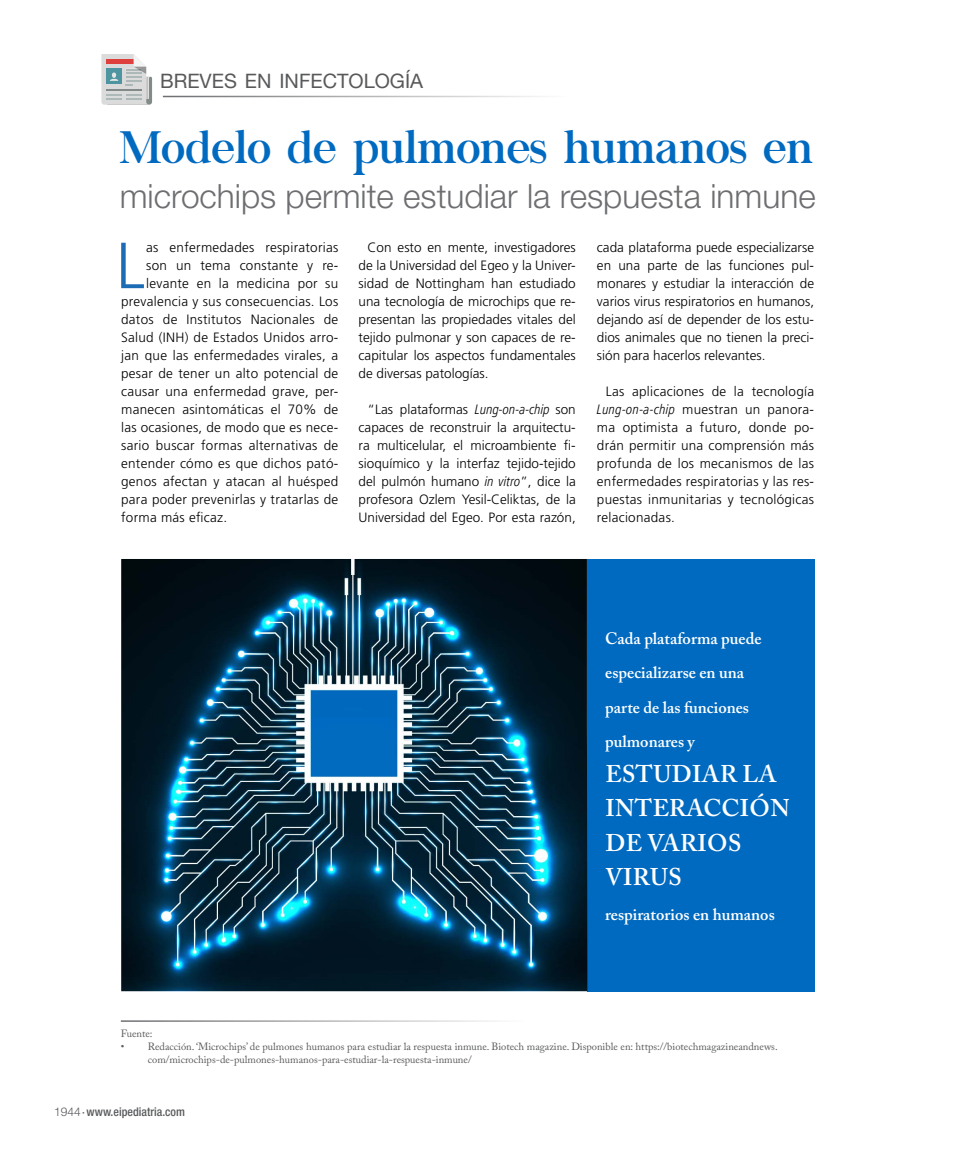
<style>
.page{position:relative;width:953px;height:1170px;background:#fff}
.page>*{position:absolute;margin:0;border:0;box-sizing:border-box;transform-origin:0 0}
.t1{font:300 65.1px "Frutiger LT Std";color:#1c6bb5}
.t2{font:45.15px "Chapaza";color:#006ac0}
.t3{font:300 33.45px "Helvetica Neue LT Std";color:#6d6e71}
.t4{font:600 24px/34.5px "Adobe Caslon Pro";letter-spacing:.015em;color:#fff}
.t5{font:19.95px "Helvetica Neue LT Std";color:#58595b}
.t6{font:600 16.5px/34.5px "Adobe Caslon Pro";color:#fff}
.t7{font:300 13.5px/18px "Frutiger LT Std";letter-spacing:.02em;color:#000;text-align:justify}
.t8{font:500 condensed 12px "Helvetica Neue LT Std";color:#58595b}
.t9{font:10.5px/12.6px "Adobe Caslon Pro";color:#58595b}
.s1{font-family:"Frutiger LTW04 48 Light Cond It";font-weight:400}
.s2{font-weight:300;font-stretch:normal}
.s3{font-family:"Minion Pro";font-weight:400;font-stretch:normal}
</style>
<div class="page">
<hr style="left:121px;top:1020px;width:404px;height:1px;background:#6d6e71">
<svg style="left:101px;top:54px;width:51px;height:51px;background:#c7c6c7"></svg>
<hr style="left:163px;top:96px;width:404px;height:1px;background:#6d6e71">
<div style="left:587px;top:559px;width:227px;height:432px;background:#006ac0"></div>
<img style="left:121px;top:559px;width:466px;height:432px">
<h3 class="t5" style="left:160px;top:69px;width:264px">BREVES EN INFECTOLOGÍA</h3>
<h2 class="t2" style="left:119px;top:121px;width:695px">Modelo de pulmones humanos en</h2>
<h3 class="t3" style="left:120px;top:176px;width:697px">microchips permite estudiar la respuesta inmune</h3>
<h1 class="t1" style="left:116px;top:229px;width:30px">L</h1>
<p class="t7" style="left:146px;top:239px;width:194px">as enfermedades respiratorias</p>
<p class="t7" style="left:146px;top:257px;width:194px">son un tema constante y re-</p>
<p class="t7" style="left:146px;top:275px;width:194px">levante en la medicina por su</p>
<p class="t7" style="left:121px;top:293px;width:219px">prevalencia y sus consecuencias. Los</p>
<p class="t7" style="left:121px;top:311px;width:219px">datos de Institutos Nacionales de</p>
<p class="t7" style="left:121px;top:329px;width:219px">Salud (INH) de Estados Unidos arro-</p>
<p class="t7" style="left:121px;top:347px;width:219px">jan que las enfermedades virales, a</p>
<p class="t7" style="left:121px;top:365px;width:219px">pesar de tener un alto potencial de</p>
<p class="t7" style="left:121px;top:383px;width:219px">causar una enfermedad grave, per-</p>
<p class="t7" style="left:121px;top:400px;width:219px">manecen asintomáticas el 70% de</p>
<p class="t7" style="left:121px;top:418px;width:219px">las ocasiones, de modo que es nece-</p>
<p class="t7" style="left:121px;top:436px;width:219px">sario buscar formas alternativas de</p>
<p class="t7" style="left:121px;top:454px;width:219px">entender cómo es que dichos pató-</p>
<p class="t7" style="left:121px;top:472px;width:219px">genos afectan y atacan al huésped</p>
<p class="t7" style="left:121px;top:490px;width:219px">para poder prevenirlas y tratarlas de</p>
<p class="t7" style="left:121px;top:508px;width:108px">forma más eficaz.</p>
<p class="t7" style="left:358px;top:238px;width:219px;text-indent:9px">Con esto en mente, investigadores de la Universidad del Egeo y la Univer&shy;sidad de Nottingham han estudiado una tecnología de microchips que re&shy;presentan las propiedades vitales del tejido pulmonar y son capaces de re&shy;capitular los aspectos fundamentales de diversas patologías.</p>
<p class="t7" style="left:358px;top:400px;width:219px;text-indent:9px">“Las plataformas <span class="s1">Lung-on-a-chip</span> son capaces de reconstruir la arquitectu&shy;ra multicelular, el microambiente fi&shy;sioquímico y la interfaz tejido-tejido del pulmón humano <span class="s1">in vitro</span>”, dice la profesora Ozlem Yesil-Celiktas, de la Universidad del Egeo. Por esta razón,</p>
<p class="t7" style="left:597px;top:239px;width:219px">cada plataforma puede especializarse en una parte de las funciones pul&shy;monares y estudiar la interacción de varios virus respiratorios en humanos, dejando así de depender de los estu&shy;dios animales que no tienen la preci&shy;sión para hacerlos relevantes.</p>
<p class="t7" style="left:597px;top:383px;width:219px;text-indent:9px">Las aplicaciones de la tecnología <span class="s1">Lung-on-a-chip</span> muestran un panora&shy;ma optimista a futuro, donde po&shy;drán permitir una comprensión más profunda de los mecanismos de las enfermedades respiratorias y las res&shy;puestas inmunitarias y tecnológicas relacionadas.</p>
<p class="t6" style="left:605px;top:620px;width:158px">Cada plataforma puede especializarse en una parte de las funciones pulmonares y</p>
<h3 class="t4" style="left:605px;top:756px;width:186px">ESTUDIAR LA<br>INTERACCIÓN<br>DE VARIOS<br>VIRUS</h3>
<p class="t6" style="left:605px;top:896px;width:171px">respiratorios en humanos</p>
<p class="t9" style="left:121px;top:1027px;width:33px">Fuente:</p>
<p class="t9" style="left:148px;top:1039px;width:631px;text-indent:-27px">• Redacción. ‘Microchips’ de pulmones humanos para estudiar la respuesta inmune. Biotech magazine. Disponible en: https://biotechmagazineandnews. com/microchips-de-pulmones-humanos-para-estudiar-la-respuesta-inmune/</p>
<p class="t8" style="left:54px;top:1104px;width:132px"><span class="s2">1944</span><span class="s3">·</span> www.eipediatria.com</p>
</div>
